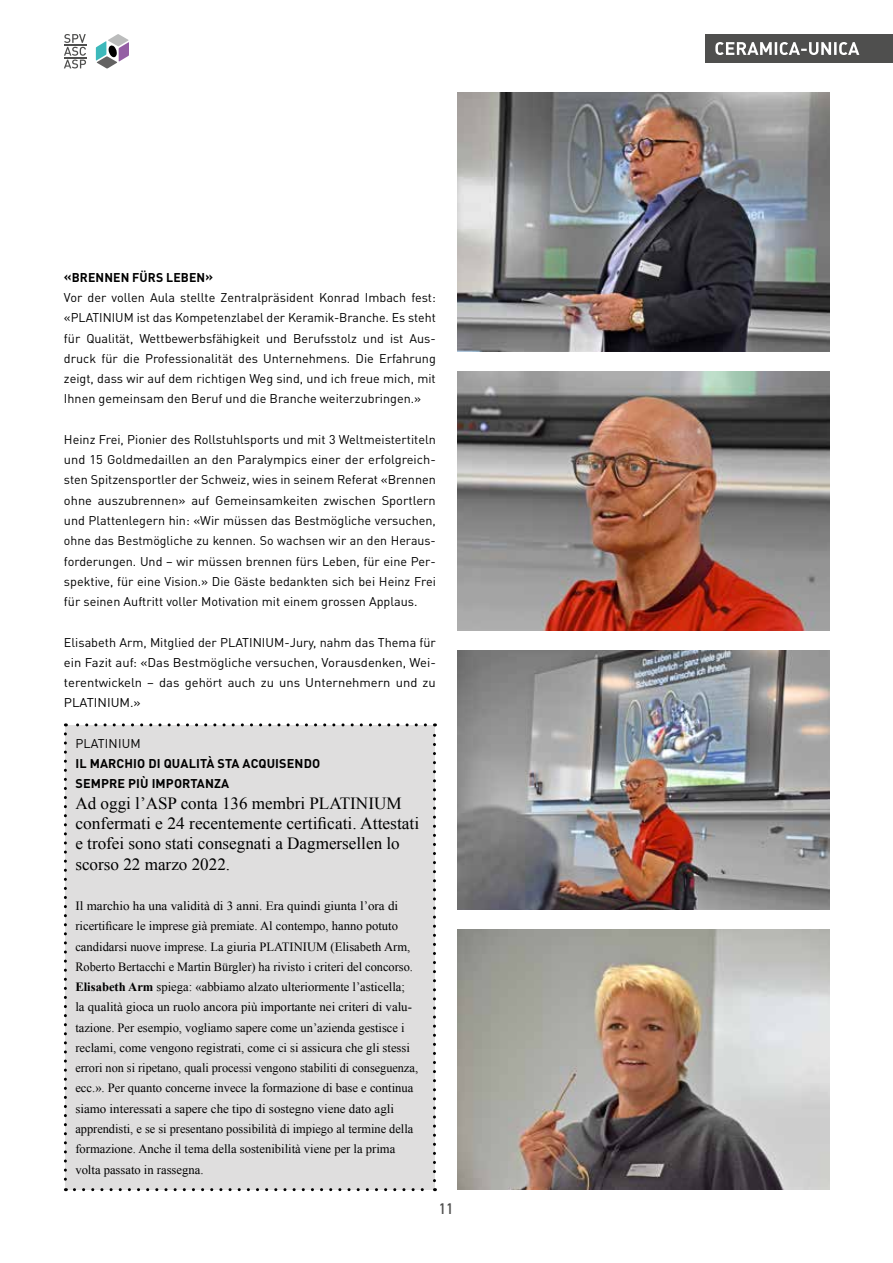
<style>
.page{position:relative;width:893px;height:1263px;background:#fff}
.page>*{position:absolute;margin:0;border:0;box-sizing:border-box;transform-origin:0 0}
.t1{font:17.1px/20.2px "Times New Roman";color:#000}
.t2{font:700 15px "DIN Alternate";color:#4f4f4e}
.t3{font:12.6px/20.2px "DINOT";color:#000;text-align:justify}
.t4{font:12.6px/20.2px "Times New Roman";color:#000;scale:1.04 1}
.t5{font:700 12.6px/20.2px "DINOT";letter-spacing:.01em;color:#000}
.s1{font-weight:700}
</style>
<div class="page">
<img style="left:457px;top:371px;width:372px;height:260px">
<svg style="left:96px;top:34px;width:33px;height:35px"></svg>
<svg style="left:64px;top:34px;width:22px;height:34px"></svg>
<div style="left:706px;top:34px;width:187px;height:28px;background:#4f4f4e"></div>
<svg style="left:715px;top:42px;width:144px;height:13px"></svg>
<div style="left:65px;top:725px;width:369px;height:465px;background:#dfdede"></div>
<svg style="left:64px;top:734px;width:3px;height:457px"></svg>
<svg style="left:74px;top:1188px;width:361px;height:3px"></svg>
<svg style="left:433px;top:723px;width:3px;height:458px"></svg>
<svg style="left:65px;top:723px;width:360px;height:3px"></svg>
<img style="left:458px;top:930px;width:372px;height:259px">
<img style="left:458px;top:650px;width:372px;height:260px">
<img style="left:457px;top:92px;width:372px;height:260px">
<p class="t5" style="left:64px;top:267px;width:151px">«BRENNEN FÜRS LEBEN»</p>
<p class="t3" style="left:64px;top:287px;width:373px">Vor der vollen Aula stellte Zentralpräsident Konrad Imbach fest: «PLATINIUM ist das Kompetenzlabel der Keramik-Branche. Es steht für Qualität, Wettbewerbsfähigkeit und Berufsstolz und ist Aus&shy;druck für die Professionalität des Unternehmens. Die Erfahrung zeigt, dass wir auf dem richtigen Weg sind, und ich freue mich, mit Ihnen gemeinsam den Beruf und die Branche weiterzubringen.»</p>
<p class="t3" style="left:64px;top:429px;width:373px">Heinz Frei, Pionier des Rollstuhlsports und mit 3 Weltmeistertiteln und 15 Goldmedaillen an den Paralympics einer der erfolgreich&shy;sten Spitzensportler der Schweiz, wies in seinem Referat «Brennen ohne auszubrennen» auf Gemeinsamkeiten zwischen Sportlern und Plattenlegern hin: «Wir müssen das Bestmögliche versuchen, ohne das Bestmögliche zu kennen. So wachsen wir an den Heraus&shy;forderungen. Und – wir müssen brennen fürs Leben, für eine Per&shy;spektive, für eine Vision.» Die Gäste bedankten sich bei Heinz Frei für seinen Auftritt voller Motivation mit einem grossen Applaus.</p>
<p class="t3" style="left:64px;top:632px;width:373px">Elisabeth Arm, Mitglied der PLATINIUM-Jury, nahm das Thema für ein Fazit auf: «Das Bestmögliche versuchen, Vorausdenken, Wei&shy;terentwickeln – das gehört auch zu uns Unternehmern und zu PLATINIUM.»</p>
<p class="t3" style="left:75px;top:733px;width:67px">PLATINIUM</p>
<p class="t5" style="left:75px;top:753px;width:246px">IL MARCHIO DI QUALITÀ STA ACQUISENDO<br>SEMPRE PIÙ IMPORTANZA</p>
<h1 class="t1" style="left:75px;top:793px;width:345px">Ad oggi l’ASP conta 136 membri PLATINIUM confermati e 24 recentemente certificati. Attestati e trofei sono stati consegnati a Dagmersellen lo scorso 22 marzo 2022.</h1>
<p class="t4" style="left:75px;top:895px;width:331px">Il marchio ha una validità di 3 anni. Era quindi giunta l’ora di ricertificare le imprese già premiate. Al contempo, hanno potuto candidarsi nuove imprese. La giuria PLATINIUM (Elisabeth Arm, Roberto Bertacchi e Martin Bürgler) ha rivisto i criteri del concorso.<br><span class="s1">Elisabeth Arm</span> spiega: «abbiamo alzato ulteriormente l’asticella;<br>la qualità gioca un ruolo ancora più importante nei criteri di valu&shy;tazione. Per esempio, vogliamo sapere come un’azienda gestisce i reclami, come vengono registrati, come ci si assicura che gli stessi errori non si ripetano, quali processi vengono stabiliti di conseguenza, ecc.». Per quanto concerne invece la formazione di base e continua siamo interessati a sapere che tipo di sostegno viene dato agli apprendisti, e se si presentano possibilità di impiego al termine della formazione. Anche il tema della sostenibilità viene per la prima volta passato in rassegna.</p>
<p class="t2" style="left:439px;top:1197px;width:16px">11</p>
</div>
